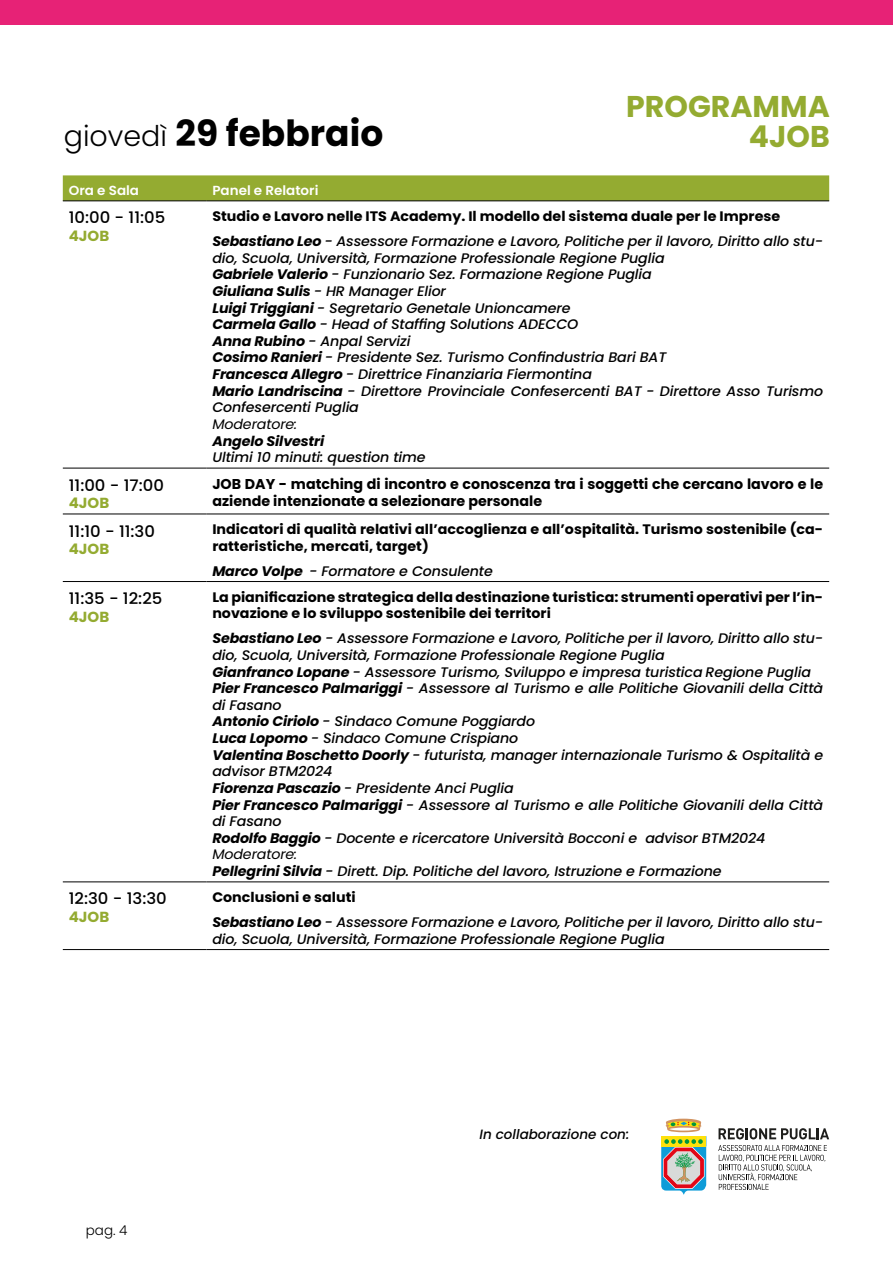
<style>
.page{position:relative;width:893px;height:1263px;background:#fff}
.page>*{position:absolute;margin:0;border:0;box-sizing:border-box;transform-origin:0 0}
.t1{font:700 36px "Poppins";color:#000}
.t2{font:700 30px/30.3px "Poppins";color:#94ab31;text-align:right}
.t3{font:500 15.9px "Poppins";color:#000;scale:1.04 1}
.t4{font:700 14.55px "Poppins";color:#94ab31}
.t5{font:700 14.25px/17.1px "Poppins";color:#000}
.t6{font:italic 500 13.8px/16.6px "Poppins";letter-spacing:-.01em;color:#000}
.t7{font:700 13.8px/16.6px "Poppins";color:#000;scale:1.04 1}
.t8{font:italic 700 13.8px "Poppins";letter-spacing:-.01em;color:#000}
.t9{font:italic 13.8px "Poppins";letter-spacing:-.01em;color:#000}
.t10{font:italic 500 13.5px "Poppins";color:#000}
.t11{font:300 13.5px "Poppins";color:#000}
.t12{font:600 13.2px "Poppins";color:#fff}
.s1{font-weight:300;font-size:28.5px}
.s2{font-style:italic}
.s3{font-weight:500;font-style:italic}
.s4{font-weight:700}
.s5{font-weight:400}
.s6{font-weight:700;font-style:normal}
</style>
<div class="page">
<div style="left:0;top:0;width:893px;height:24px;background:#e72276"></div>
<div style="left:63px;top:175px;width:766px;height:25px;background:#94ab31"></div>
<hr style="left:63px;top:468px;width:143px;height:1px;background:#000">
<hr style="left:206px;top:468px;width:623px;height:1px;background:#000">
<hr style="left:63px;top:514px;width:143px;height:1px;background:#000">
<hr style="left:206px;top:514px;width:623px;height:1px;background:#000">
<hr style="left:63px;top:581px;width:143px;height:1px;background:#000">
<hr style="left:206px;top:581px;width:623px;height:1px;background:#000">
<hr style="left:63px;top:881px;width:143px;height:1px;background:#000">
<hr style="left:206px;top:881px;width:623px;height:1px;background:#000">
<hr style="left:63px;top:949px;width:143px;height:1px;background:#000">
<hr style="left:206px;top:949px;width:623px;height:1px;background:#000">
<hr style="left:63px;top:200px;width:143px;height:1px;background:#000">
<hr style="left:206px;top:200px;width:623px;height:1px;background:#000">
<svg style="left:661px;top:1119px;width:45px;height:76px"></svg>
<svg style="left:718px;top:1128px;width:111px;height:11px"></svg>
<svg style="left:718px;top:1145px;width:109px;height:45px"></svg>
<h1 class="t1" style="left:64px;top:113px;width:321px"><span class="s1">giovedì</span> 29 febbraio</h1>
<h2 class="t2" style="left:626px;top:91px;width:205px">PROGRAMMA<br>4JOB</h2>
<p class="t12" style="left:69px;top:183px;width:72px">Ora e Sala</p>
<p class="t12" style="left:212px;top:183px;width:108px">Panel e Relatori</p>
<p class="t3" style="left:69px;top:209px;width:94px">10:00 - 11:05</p>
<p class="t4" style="left:69px;top:227px;width:42px">4JOB</p>
<p class="t7" style="left:212px;top:204px;width:589px;line-height:24.9px">Studio e Lavoro nelle ITS Academy. Il modello del sistema duale per le Imprese<br><span class="s2">Sebastiano Leo</span> <span class="s3">- Assessore Formazione e Lavoro, Politiche per il lavoro, Diritto allo stu-</span></p>
<p class="t6" style="left:212px;top:250px;width:612px">dio, Scuola, Università, Formazione Professionale Regione Puglia<br><span class="s4">Gabriele Valerio</span> - Funzionario Sez. Formazione Regione Puglia<br><span class="s4">Giuliana Sulis</span> - HR Manager Elior<br><span class="s4">Luigi Triggiani</span> - Segretario Genetale Unioncamere<br><span class="s4">Carmela Gallo</span> - Head of Staffing Solutions ADECCO<br><span class="s4">Anna Rubino</span> - Anpal Servizi<br><span class="s4">Cosimo Ranieri</span> - Presidente Sez. Turismo Confindustria Bari BAT<br><span class="s4">Francesca Allegro</span> - Direttrice Finanziaria Fiermontina<br><span class="s4">Mario Landriscina</span> - Direttore Provinciale Confesercenti BAT - Direttore Asso Turismo Confesercenti Puglia</p>
<p class="t9" style="left:212px;top:416px;width:86px">Moderatore:</p>
<p class="t8" style="left:212px;top:433px;width:114px">Angelo Silvestri</p>
<p class="t6" style="left:212px;top:449px;width:215px">Ultimi 10 minuti: question time</p>
<p class="t3" style="left:69px;top:476px;width:93px">11:00 - 17:00</p>
<p class="t4" style="left:69px;top:495px;width:42px">4JOB</p>
<p class="t5" style="left:212px;top:475px;width:612px">JOB DAY - matching di incontro e conoscenza tra i soggetti che cercano lavoro e le aziende intenzionate a selezionare personale</p>
<p class="t3" style="left:69px;top:522px;width:84px">11:10 - 11:30</p>
<p class="t4" style="left:69px;top:540px;width:42px">4JOB</p>
<p class="t7" style="left:212px;top:521px;width:589px">Indicatori di qualità relativi all’accoglienza e all’ospitalità. Turismo sostenibile (ca&shy;ratteristiche, mercati, target)</p>
<p class="t6" style="left:212px;top:563px;width:282px"><span class="s4">Marco Volpe</span> - Formatore e Consulente</p>
<p class="t3" style="left:69px;top:589px;width:91px">11:35 - 12:25</p>
<p class="t4" style="left:69px;top:608px;width:42px">4JOB</p>
<p class="t7" style="left:212px;top:589px;width:589px">La pianificazione strategica della destinazione turistica: strumenti operativi per l’in&shy;novazione e lo sviluppo sostenibile dei territori</p>
<p class="t6" style="left:212px;top:630px;width:612px"><span class="s4">Sebastiano Leo</span> - Assessore Formazione e Lavoro, Politiche per il lavoro, Diritto allo stu&shy;dio, Scuola, Università, Formazione Professionale Regione Puglia<br><span class="s4">Gianfranco Lopane</span> - Assessore Turismo, Sviluppo e impresa turistica Regione Puglia <span class="s4">Pier Francesco Palmariggi</span> - Assessore al Turismo e alle Politiche Giovanili della Città di Fasano<br><span class="s4">Antonio Ciriolo</span> - Sindaco Comune Poggiardo<br><span class="s4">Luca Lopomo</span> - Sindaco Comune Crispiano<br><span class="s4">Valentina Boschetto Doorly</span> - futurista, manager internazionale Turismo &amp; Ospitalità e advisor BTM2024<br><span class="s4">Fiorenza Pascazio</span> - Presidente Anci Puglia<br><span class="s4">Pier Francesco Palmariggi</span> - Assessore al Turismo e alle Politiche Giovanili della Città di Fasano<br><span class="s4">Rodolfo Baggio</span> - Docente e ricercatore Università Bocconi e advisor BTM2024<br><span class="s5">Moderatore:<br></span><span class="s4">Pellegrini Silvia</span> - Dirett. Dip. Politiche del lavoro, Istruzione e Formazione</p>
<p class="t3" style="left:69px;top:890px;width:96px">12:30 - 13:30</p>
<p class="t4" style="left:69px;top:908px;width:42px">4JOB</p>
<p class="t6" style="left:212px;top:885px;width:612px;line-height:24.9px"><span class="s6">Conclusioni e saluti<br></span><span class="s4">Sebastiano Leo</span> - Assessore Formazione e Lavoro, Politiche per il lavoro, Diritto allo stu-</p>
<p class="t6" style="left:212px;top:931px;width:454px">dio, Scuola, Università, Formazione Professionale Regione Puglia</p>
<p class="t11" style="left:86px;top:1222px;width:43px">pag. 4</p>
<p class="t10" style="left:479px;top:1126px;width:151px">In collaborazione con:</p>
</div>
